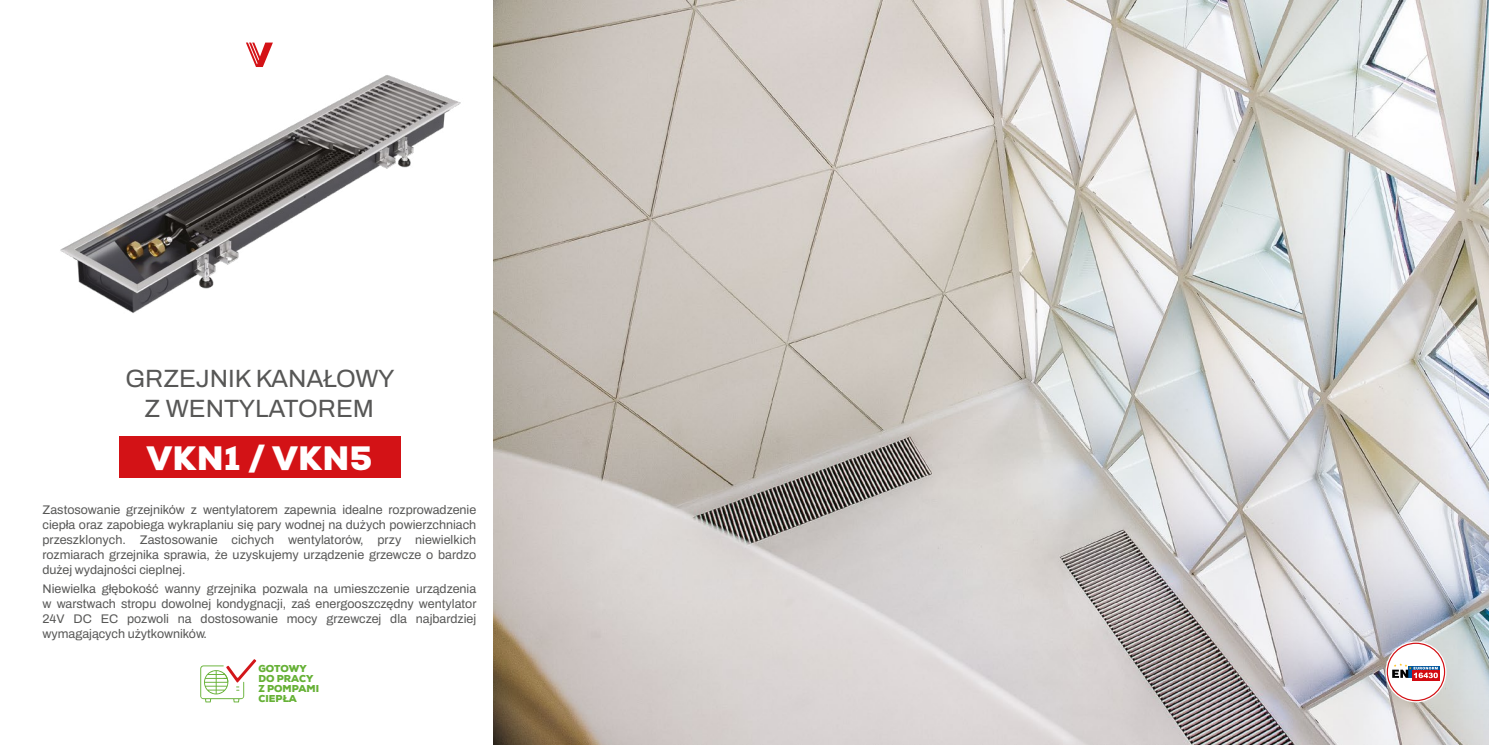
<style>
.page{position:relative;width:1489px;height:745px;background:#fff}
.page>*{position:absolute;margin:0;border:0;box-sizing:border-box;transform-origin:0 0}
.t1{font:900 33.75px "Nexa";letter-spacing:.015em;color:#fff}
.t2{font:600 25px/30px "Archivo";color:#575756;text-align:center}
.t3{font:600 12.5px/15px "Archivo";color:#575756;text-align:justify}
.t4{font:900 10px/10px "Nexa";color:#66b136}
</style>
<div class="page">
<img style="left:60px;top:45px;width:434px;height:281px">
<svg style="left:246px;top:43px;width:27px;height:24px"></svg>
<img style="left:494px;top:0;width:994px;height:744px">
<svg style="left:1385px;top:641px;width:60px;height:60px"></svg>
<div style="left:1385px;top:641px;width:61px;height:61px;border:1px solid #fff;border-radius:50%"></div>
<div style="left:1387px;top:643px;width:56px;height:56px;background:#fff;border-radius:50%"></div>
<div style="left:1408px;top:666px;width:31px;height:11px;background:#c5d8e8"></div>
<svg style="left:1411px;top:669px;width:28px;height:11px"></svg>
<svg style="left:1392px;top:663px;width:45px;height:14px"></svg>
<div style="left:119px;top:436px;width:281px;height:41px;background:#d31216"></div>
<svg style="left:200px;top:659px;width:56px;height:43px"></svg>
<h2 class="t2" style="left:125px;top:363px;width:271px">GRZEJNIK KANAŁOWY<br>Z WENTYLATOREM</h2>
<h1 class="t1" style="left:147px;top:435px;width:227px">VKN1 / VKN5</h1>
<p class="t3" style="left:43px;top:502px;width:435px">Zastosowanie grzejników z wentylatorem zapewnia idealne rozprowadzenie ciepła oraz zapobiega wykraplaniu się pary wodnej na dużych powierzchniach przeszklonych. Zastosowanie cichych wentylatorów, przy niewielkich rozmiarach grzejnika sprawia, że uzyskujemy urządzenie grzewcze o bardzo dużej wydajności cieplnej.</p>
<p class="t3" style="left:43px;top:580px;width:435px">Niewielka głębokość wanny grzejnika pozwala na umieszczenie urządzenia w warstwach stropu dowolnej kondygnacji, zaś energooszczędny wentylator 24V DC EC pozwoli na dostosowanie mocy grzewczej dla najbardziej wymagających użytkowników.</p>
<p class="t4" style="left:258px;top:663px;width:62px">GOTOWY<br>DO PRACY<br>Z POMPAMI<br>CIEPŁA</p>
</div>
